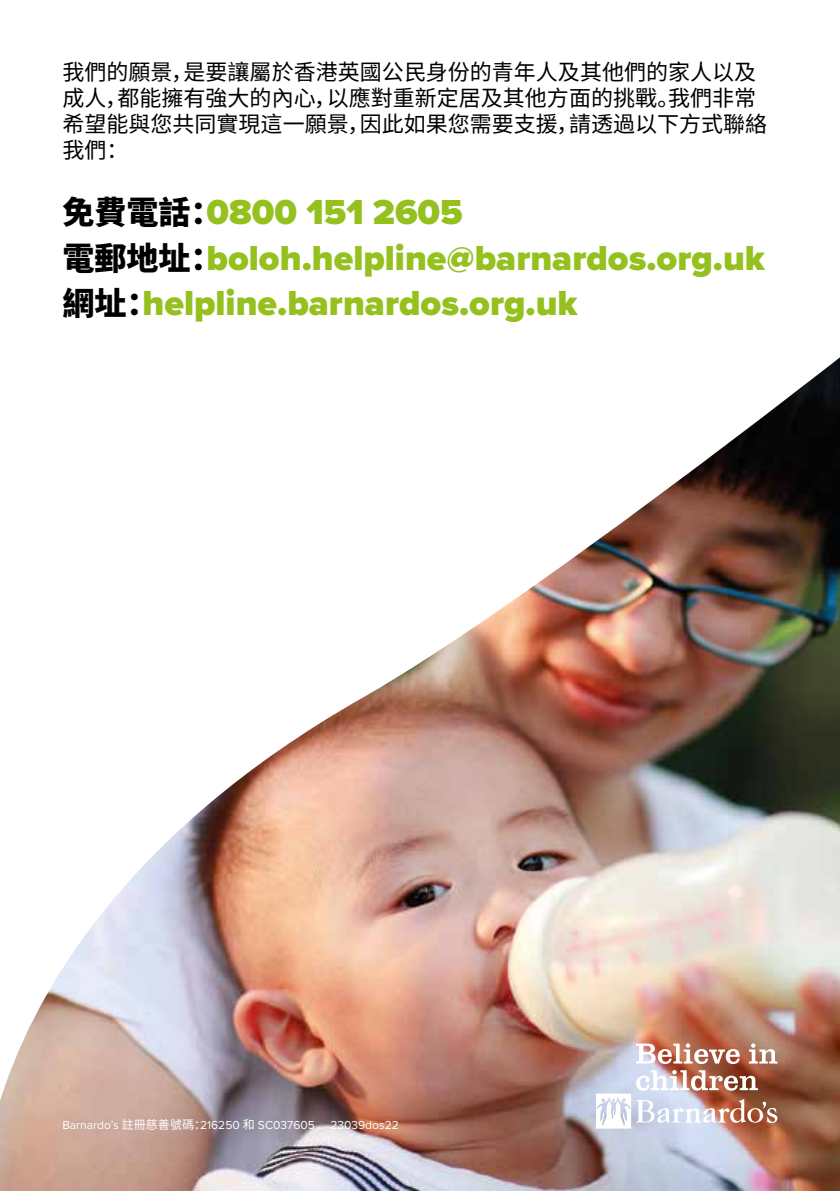
<style>
.page{position:relative;width:840px;height:1191px;background:#fff}
.page>*{position:absolute;margin:0;border:0;box-sizing:border-box;transform-origin:0 0}
.t1{font:900 36px/45.6px "Proxima Nova";color:#95c11f}
.t2{font:22px/26px "Noto Sans SC";color:#000}
.t3{font:12px "Proxima Nova";color:#fff}
.s1{font-family:"Noto Sans SC";font-size:32px;color:#000}
.s2{font-family:"Noto Sans SC"}
</style>
<div class="page">
<img style="left:0;top:358px;width:839px;height:833px">
<svg style="left:635px;top:1043px;width:104px;height:21px"></svg>
<svg style="left:748px;top:1043px;width:29px;height:20px"></svg>
<svg style="left:595px;top:1070px;width:182px;height:58px"></svg>
<p class="t2" style="left:62px;top:59px;width:705px">我們的願景，是要讓屬於香港英國公民身份的青年人及其他們的家人以及成人，都能擁有強大的內心，以應對重新定居及其他方面的挑戰。我們非常希望能與您共同實現這一願景，因此如果您需要支援，請透過以下方式聯絡我們：</p>
<h1 class="t1" style="left:62px;top:189px;width:703px"><span class="s1">免費電話：</span>0800 151 2605<br><span class="s1">電郵地址：</span>boloh.helpline@barnardos.org.uk<span class="s1">網址：</span>helpline.barnardos.org.uk</h1>
<p class="t3" style="left:62px;top:1115px;width:254px">Barnardo’s <span class="s2">註冊慈善號碼：</span>216250 <span class="s2">和</span> SC037605</p>
<p class="t3" style="left:330px;top:1115px;width:70px">23039dos22</p>
</div>
